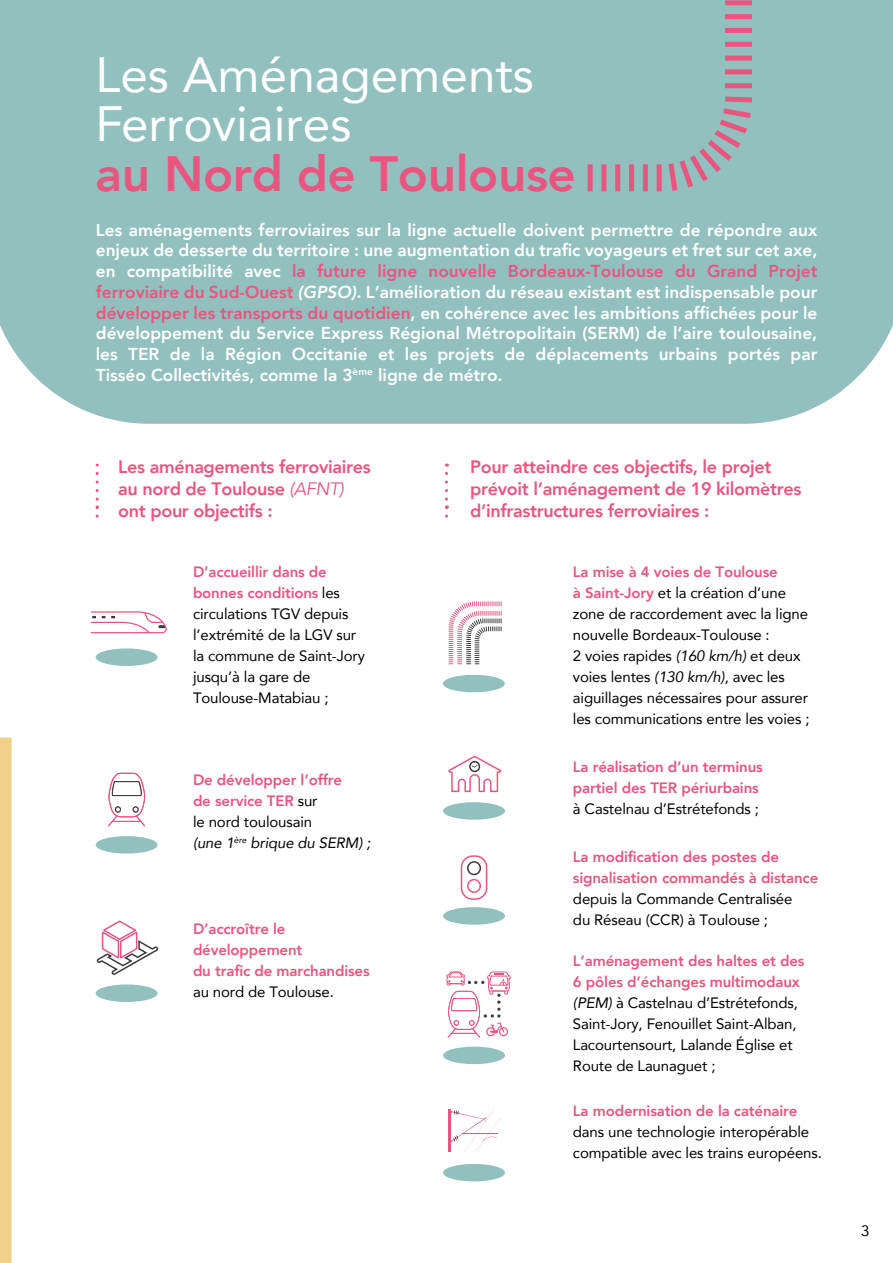
<style>
.page{position:relative;width:893px;height:1263px;background:#fff}
.page>*{position:absolute;margin:0;border:0;box-sizing:border-box;transform-origin:0 0}
.t1{font:49.5px/49.5px "Avenir";color:#fff}
.t2{font:800 49.5px "Avenir";letter-spacing:-.01em;color:#ea557f}
.t3{font:800 18px/21.6px "Avenir";letter-spacing:-.02em;color:#ea557f}
.t4{font:800 17.25px/20.7px "Avenir";color:#fff;text-align:justify}
.t5{font:15px/21px "Avenir";letter-spacing:-.01em;color:#000}
.t6{font:800 15px/21px "Avenir";letter-spacing:-.01em;color:#ea557f}
.s1{color:#ea557f}
.s2{font-style:italic}
.s3{font-weight:400;font-style:italic}
.s4{font-weight:800;color:#ea557f}
.s5{font-weight:400;color:#000}
.s6{font-weight:400;font-style:italic;color:#000}
</style>
<div class="page">
<div style="left:443px;top:1047px;width:62px;height:17px;background:#91c0bf;border-radius:50%"></div>
<svg style="left:448px;top:601px;width:54px;height:63px"></svg>
<div style="left:443px;top:675px;width:62px;height:17px;background:#91c0bf;border-radius:50%"></div>
<svg style="left:96px;top:473px;width:3px;height:45px"></svg>
<svg style="left:445px;top:473px;width:3px;height:45px"></svg>
<div style="left:0;top:0;width:893px;height:424px;background:#91c0bf"></div>
<svg style="left:585px;top:0;width:172px;height:196px;background:#99b6b9"></svg>
<div style="left:96px;top:836px;width:62px;height:17px;background:#91c0bf;border-radius:50%"></div>
<svg style="left:108px;top:773px;width:37px;height:53px"></svg>
<div style="left:96px;top:984px;width:62px;height:18px;background:#91c0bf;border-radius:50%"></div>
<svg style="left:96px;top:920px;width:63px;height:55px"></svg>
<div style="left:443px;top:802px;width:62px;height:18px;background:#91c0bf;border-radius:50%"></div>
<svg style="left:448px;top:755px;width:53px;height:38px"></svg>
<div style="left:443px;top:907px;width:62px;height:18px;background:#91c0bf;border-radius:50%"></div>
<div style="left:461px;top:855px;width:26px;height:45px;border:2px solid #ea557f;border-radius:11px"></div>
<div style="left:467px;top:861px;width:14px;height:14px;border:2px solid #3c3c3b;border-radius:50%"></div>
<div style="left:467px;top:879px;width:14px;height:14px;border:2px solid #ea557f;border-radius:50%"></div>
<div style="left:96px;top:648px;width:62px;height:18px;background:#91c0bf;border-radius:50%"></div>
<svg style="left:90px;top:611px;width:77px;height:23px"></svg>
<svg style="left:446px;top:971px;width:65px;height:66px"></svg>
<div style="left:443px;top:1164px;width:62px;height:17px;background:#91c0bf;border-radius:50%"></div>
<hr style="left:448px;top:1108px;width:2px;height:43px;background:#ea557f">
<svg style="left:450px;top:1109px;width:50px;height:43px"></svg>
<svg style="left:0;top:737px;width:12px;height:526px;background:#f1d28e"></svg>
<h1 class="t1" style="left:96px;top:48px;width:440px">Les Aménagements<br>Ferroviaires</h1>
<h1 class="t2" style="left:96px;top:129px;width:482px">au Nord de Toulouse</h1>
<p class="t4" style="left:96px;top:218px;width:723px">Les aménagements ferroviaires sur la ligne actuelle doivent permettre de répondre aux enjeux de desserte du territoire : une augmentation du trafic voyageurs et fret sur cet axe, en compatibilité avec <span class="s1">la future ligne nouvelle Bordeaux-Toulouse du Grand Projet ferroviaire du Sud-Ouest</span> <span class="s2">(GPSO).</span> L’amélioration du réseau existant est indispensable pour <span class="s1">développer les transports du quotidien</span>, en cohérence avec les ambitions affichées pour le développement du Service Express Régional Métropolitain (SERM) de l’aire toulousaine, les TER de la Région Occitanie et les projets de déplacements urbains portés par Tisséo Collectivités, comme la 3<sup>ème</sup> ligne de métro.</p>
<p class="t3" style="left:118px;top:455px;width:254px">Les aménagements ferroviaires au nord de Toulouse <span class="s3">(AFNT) </span>ont pour objectifs :</p>
<p class="t3" style="left:470px;top:455px;width:333px">Pour atteindre ces objectifs, le projet prévoit l’aménagement de 19 kilomètres d’infrastructures ferroviaires :</p>
<p class="t5" style="left:193px;top:561px;width:174px"><span class="s4">D’accueillir dans de bonnes conditions</span> les circulations TGV depuis l’extrémité de la LGV sur la commune de Saint-Jory jusqu’à la gare de<br>Toulouse-Matabiau ;</p>
<p class="t6" style="left:193px;top:769px;width:179px">De développer l’offre<br>de service TER <span class="s5">sur<br>le nord toulousain<br></span><span class="s6">(une 1</span><sup>ère</sup> <span class="s6">brique du SERM) ;</span></p>
<p class="t6" style="left:193px;top:917px;width:178px">D’accroître le développement<br>du trafic de marchandises</p>
<p class="t5" style="left:193px;top:981px;width:142px">au nord de Toulouse.</p>
<p class="t5" style="left:573px;top:561px;width:238px"><span class="s4">La mise à 4 voies de Toulouse<br>à Saint-Jory</span> et la création d’une zone de raccordement avec la ligne nouvelle Bordeaux-Toulouse :<br>2 voies rapides <span class="s2">(160 km/h)</span> et deux voies lentes <span class="s2">(130 km/h)</span>, avec les aiguillages nécessaires pour assurer les communications entre les voies ;</p>
<p class="t6" style="left:573px;top:755px;width:191px">La réalisation d’un terminus partiel des TER périurbains</p>
<p class="t5" style="left:573px;top:798px;width:187px">à Castelnau d’Estrétefonds ;</p>
<p class="t6" style="left:573px;top:845px;width:247px">La modification des postes de signalisation commandés à distance</p>
<p class="t5" style="left:573px;top:888px;width:221px">depuis la Commande Centralisée du Réseau (CCR) à Toulouse ;</p>
<p class="t5" style="left:573px;top:950px;width:233px"><span class="s4">L’aménagement des haltes et des<br>6 pôles d’échanges multimodaux </span><span class="s2">(PEM)</span> à Castelnau d’Estrétefonds,<br>Saint-Jory, Fenouillet Saint-Alban,<br>Lacourtensourt, Lalande Église et<br>Route de Launaguet ;</p>
<p class="t6" style="left:573px;top:1100px;width:226px">La modernisation de la caténaire</p>
<p class="t5" style="left:573px;top:1121px;width:250px">dans une technologie interopérable compatible avec les trains européens.</p>
<p class="t5" style="left:861px;top:1220px;width:10px">3</p>
</div>
